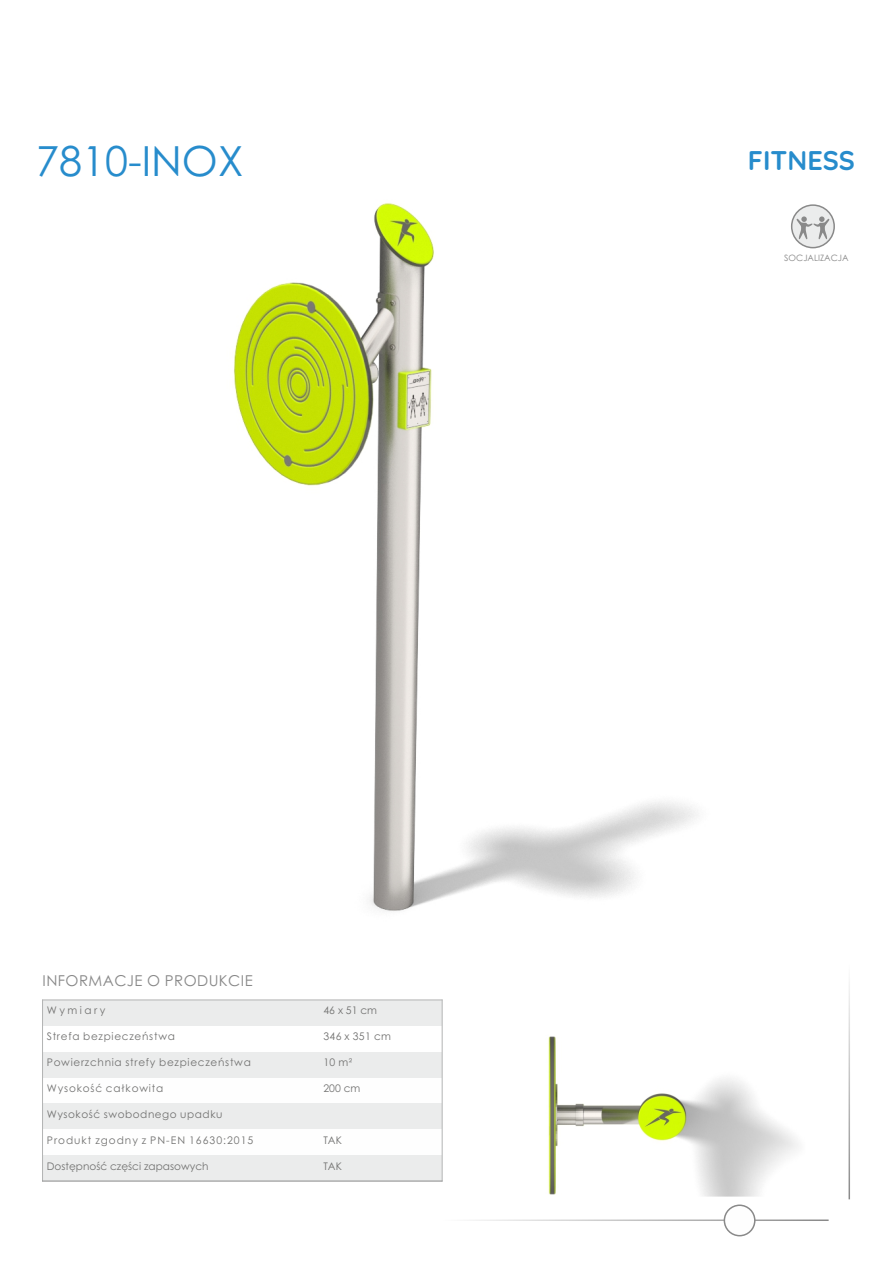
<style>
.page{position:relative;width:893px;height:1263px;background:#fff}
.page>*{position:absolute;margin:0;border:0;box-sizing:border-box;transform-origin:0 0}
.t1{font:41.4px "Century Gothic";color:#278ccc}
.t2{font:700 27px "Quicksand";color:#278ccc}
.t3{font:15px "Century Gothic";letter-spacing:.03em;color:#898989}
.t4{font:10.5px "Century Gothic";letter-spacing:.065em;color:#727271}
.t5{font:10.5px "Century Gothic";letter-spacing:.095em;color:#727271}
.t6{font:10.5px "Century Gothic";color:#727271}
.t7{font:10.5px "Century Gothic";letter-spacing:.235em;color:#727271}
.t8{font:8.7px "Century Gothic";color:#898989}
</style>
<div class="page">
<hr style="left:443px;top:1219px;width:386px;height:2px;background:#898989">
<div style="left:724px;top:1204px;width:31px;height:32px;background:#fefefe;border:2px solid #898989;border-radius:50%"></div>
<hr style="left:848px;top:963px;width:2px;height:236px;background:#898989">
<div style="left:43px;top:1000px;width:276px;height:25px;background:#ebecec"></div>
<div style="left:319px;top:1000px;width:123px;height:25px;background:#ebecec"></div>
<div style="left:43px;top:1052px;width:276px;height:26px;background:#ebecec"></div>
<div style="left:319px;top:1052px;width:123px;height:26px;background:#ebecec"></div>
<div style="left:43px;top:1103px;width:276px;height:26px;background:#ebecec"></div>
<div style="left:319px;top:1103px;width:123px;height:26px;background:#ebecec"></div>
<div style="left:43px;top:1155px;width:276px;height:26px;background:#ebecec"></div>
<div style="left:319px;top:1155px;width:123px;height:26px;background:#ebecec"></div>
<hr style="left:42px;top:999px;width:1px;height:182px;background:#b2b3b3">
<hr style="left:442px;top:999px;width:1px;height:182px;background:#b2b3b3">
<hr style="left:42px;top:1181px;width:401px;height:1px;background:#898989">
<hr style="left:42px;top:999px;width:401px;height:1px;background:#b2b3b3">
<img style="left:233px;top:203px;width:465px;height:709px">
<img style="left:548px;top:1036px;width:250px;height:160px">
<svg style="left:791px;top:204px;width:44px;height:44px"></svg>
<svg style="left:797px;top:216px;width:32px;height:23px"></svg>
<h1 class="t1" style="left:36px;top:145px;width:208px">7810-INOX</h1>
<h3 class="t3" style="left:43px;top:975px;width:212px">INFORMACJE O PRODUKCIE</h3>
<p class="t7" style="left:47px;top:1006px;width:60px">Wymiary</p>
<p class="t4" style="left:323px;top:1006px;width:55px">46 x 51 cm</p>
<p class="t4" style="left:47px;top:1032px;width:130px">Strefa bezpieczeństwa</p>
<p class="t4" style="left:323px;top:1032px;width:69px">346 x 351 cm</p>
<p class="t4" style="left:47px;top:1058px;width:206px">Powierzchnia strefy bezpieczeństwa</p>
<p class="t4" style="left:323px;top:1058px;width:30px">10 m²</p>
<p class="t4" style="left:47px;top:1084px;width:118px">Wysokość całkowita</p>
<p class="t4" style="left:323px;top:1084px;width:39px">200 cm</p>
<p class="t4" style="left:47px;top:1110px;width:177px">Wysokość swobodnego upadku</p>
<p class="t5" style="left:47px;top:1136px;width:208px">Produkt zgodny z PN-EN 16630:2015</p>
<p class="t4" style="left:323px;top:1136px;width:20px">TAK</p>
<p class="t6" style="left:47px;top:1162px;width:163px">Dostępność części zapasowych</p>
<p class="t4" style="left:323px;top:1162px;width:20px">TAK</p>
<h2 class="t2" style="left:748px;top:143px;width:109px">FITNESS</h2>
<p class="t8" style="left:784px;top:254px;width:66px">SOCJALIZACJA</p>
</div>
